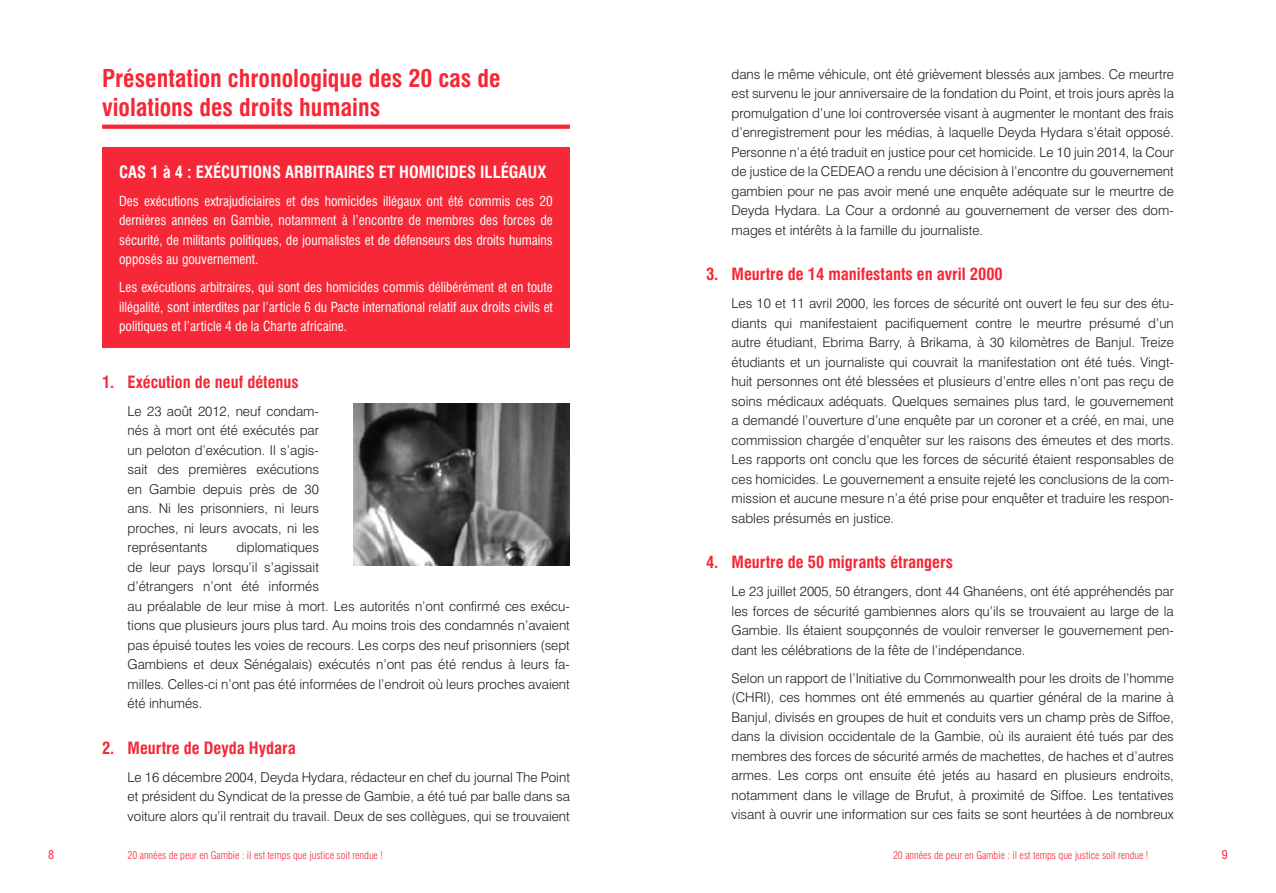
<style>
.page{position:relative;width:1276px;height:893px;background:#fff}
.page>*{position:absolute;margin:0;border:0;box-sizing:border-box;transform-origin:0 0}
._01_titre{font:700 condensed 24px/28.8px "Swiss 721 BT";color:#f62736}
._02_stitre{font:700 condensed 16.5px "Swiss 721 BT";color:#f62736}
._08_titre_encadre{font:700 condensed 16.5px "Swiss 721 BT";color:#fff}
._04_txt{font:300 13.5px/19.5px "Swiss 721 BT";color:#1d1d1b;text-align:justify}
._07_txt_encadre{font:condensed 13.5px/19.5px "Swiss 721 BT";color:#fff;text-align:justify}
.t1{font:condensed 12px "Swiss 721 BT";color:#f62736}
.t2{font:300 condensed 10.5px "Swiss 721 BT";color:#f62736}
</style>
<div class="page">
<svg style="left:102px;top:125px;width:468px;height:4px;background:#f6303e"></svg>
<div style="left:102px;top:148px;width:468px;height:200px;background:#f62736"></div>
<img style="left:353px;top:404px;width:217px;height:162px">
<p class="_01_titre" style="left:102px;top:64px;width:400px">Présentation chronologique des 20 cas de violations des droits humains</p>
<p class="_08_titre_encadre" style="left:119px;top:162px;width:429px">CAS 1 à 4 : EXÉCUTIONS ARBITRAIRES ET HOMICIDES ILLÉGAUX</p>
<p class="_07_txt_encadre" style="left:119px;top:191px;width:435px">Des exécutions extrajudiciaires et des homicides illégaux ont été commis ces 20 dernières années en Gambie, notamment à l’encontre de membres des forces de sécurité, de militants politiques, de journalistes et de défenseurs des droits humains opposés au gouvernement.</p>
<p class="_07_txt_encadre" style="left:119px;top:278px;width:435px">Les exécutions arbitraires, qui sont des homicides commis délibérément et en toute illégalité, sont interdites par l’article 6 du Pacte international relatif aux droits civils et politiques et l’article 4 de la Charte africaine.</p>
<p class="_02_stitre" style="left:102px;top:372px;width:198px">1. Exécution de neuf détenus</p>
<p class="_04_txt" style="left:128px;top:401px;width:193px">Le 23 août 2012, neuf condam&shy;nés à mort ont été exécutés par un peloton d’exécution. Il s’agis&shy;sait des premières exécutions en Gambie depuis près de 30 ans. Ni les prisonniers, ni leurs proches, ni leurs avocats, ni les représentants</p>
<p class="_04_txt" style="left:128px;top:537px;width:444px;text-align:left;text-indent:109px">diplomatiques<br>de leur pays lorsqu’il s’agissait<br>d’étrangers n’ont été informés<br>au préalable de leur mise à mort. Les autorités n’ont confirmé ces exécu&shy;tions que plusieurs jours plus tard. Au moins trois des condamnés n’avaient pas épuisé toutes les voies de recours. Les corps des neuf prisonniers (sept Gambiens et deux Sénégalais) exécutés n’ont pas été rendus à leurs fa&shy;milles. Celles-ci n’ont pas été informées de l’endroit où leurs proches avaient été inhumés.</p>
<p class="_02_stitre" style="left:102px;top:738px;width:195px">2. Meurtre de Deyda Hydara</p>
<p class="_04_txt" style="left:128px;top:767px;width:444px">Le 16 décembre 2004, Deyda Hydara, rédacteur en chef du journal The Point et président du Syndicat de la presse de Gambie, a été tué par balle dans sa voiture alors qu’il rentrait du travail. Deux de ses collègues, qui se trouvaient</p>
<p class="_04_txt" style="left:731px;top:64px;width:444px">dans le même véhicule, ont été grièvement blessés aux jambes. Ce meurtre est survenu le jour anniversaire de la fondation du Point, et trois jours après la promulgation d’une loi controversée visant à augmenter le montant des frais d’enregistrement pour les médias, à laquelle Deyda Hydara s’était opposé.<br>Personne n’a été traduit en justice pour cet homicide. Le 10 juin 2014, la Cour de justice de la CEDEAO a rendu une décision à l’encontre du gouvernement gambien pour ne pas avoir mené une enquête adéquate sur le meurtre de Deyda Hydara. La Cour a ordonné au gouvernement de verser des dom&shy;mages et intérêts à la famille du journaliste.</p>
<p class="_02_stitre" style="left:706px;top:264px;width:298px">3. Meurtre de 14 manifestants en avril 2000</p>
<p class="_04_txt" style="left:731px;top:294px;width:444px">Les 10 et 11 avril 2000, les forces de sécurité ont ouvert le feu sur des étu&shy;diants qui manifestaient pacifiquement contre le meurtre présumé d’un autre étudiant, Ebrima Barry, à Brikama, à 30 kilomètres de Banjul. Treize étudiants et un journaliste qui couvrait la manifestation ont été tués. Vingt&shy;huit personnes ont été blessées et plusieurs d’entre elles n’ont pas reçu de soins médicaux adéquats. Quelques semaines plus tard, le gouvernement a demandé l’ouverture d’une enquête par un coroner et a créé, en mai, une commission chargée d’enquêter sur les raisons des émeutes et des morts.<br>Les rapports ont conclu que les forces de sécurité étaient responsables de ces homicides. Le gouvernement a ensuite rejeté les conclusions de la com&shy;mission et aucune mesure n’a été prise pour enquêter et traduire les respon&shy;sables présumés en justice.</p>
<p class="_02_stitre" style="left:706px;top:552px;width:248px">4. Meurtre de 50 migrants étrangers</p>
<p class="_04_txt" style="left:731px;top:581px;width:444px">Le 23 juillet 2005, 50 étrangers, dont 44 Ghanéens, ont été appréhendés par les forces de sécurité gambiennes alors qu’ils se trouvaient au large de la Gambie. Ils étaient soupçonnés de vouloir renverser le gouvernement pen&shy;dant les célébrations de la fête de l’indépendance.</p>
<p class="_04_txt" style="left:731px;top:668px;width:444px">Selon un rapport de l’Initiative du Commonwealth pour les droits de l’homme (CHRI), ces hommes ont été emmenés au quartier général de la marine à Banjul, divisés en groupes de huit et conduits vers un champ près de Siffoe, dans la division occidentale de la Gambie, où ils auraient été tués par des membres des forces de sécurité armés de machettes, de haches et d’autres armes. Les corps ont ensuite été jetés au hasard en plusieurs endroits, notamment dans le village de Brufut, à proximité de Siffoe. Les tentatives visant à ouvrir une information sur ces faits se sont heurtées à de nombreux</p>
<p class="t1" style="left:48px;top:847px;width:7px">8</p>
<p class="t2" style="left:128px;top:849px;width:257px">20 années de peur en Gambie : il est temps que justice soit rendue !</p>
<p class="t2" style="left:893px;top:849px;width:257px">20 années de peur en Gambie : il est temps que justice soit rendue !</p>
<p class="t1" style="left:1222px;top:847px;width:7px">9</p>
</div>
